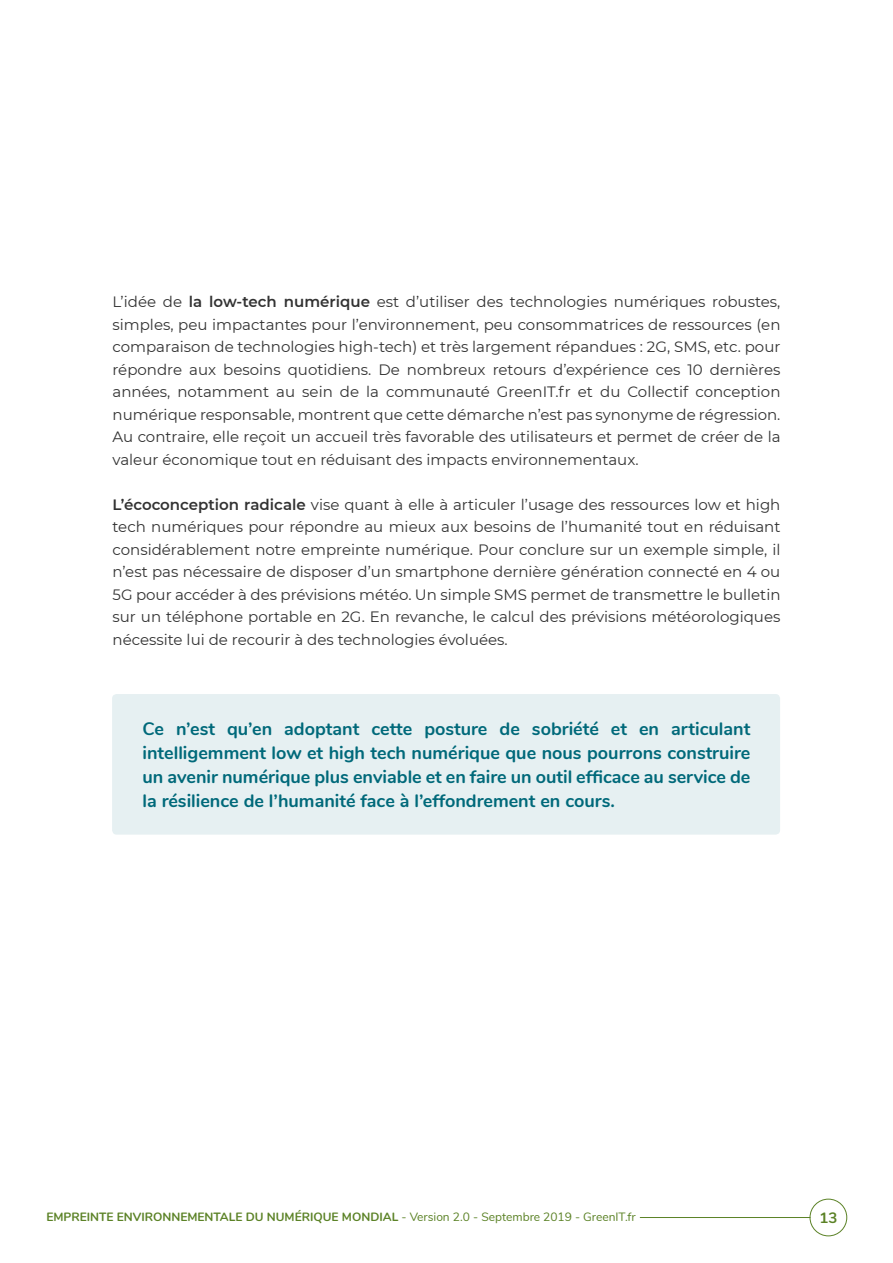
<style>
.page{position:relative;width:893px;height:1263px;background:#fff}
.page>*{position:absolute;margin:0;border:0;box-sizing:border-box;transform-origin:0 0}
.A_RETENIR{font:700 18px/24px "Nunito";color:#00697a;text-align:justify}
.TEXTES_COURANTS{font:15px/22.5px "Montserrat";color:#323232;text-align:justify}
.t1{font:700 15px "Nunito";color:#5b8226}
.t2{font:700 12px "Nunito";color:#5b8226}
.s1{font-weight:600}
.s2{font-weight:400}
</style>
<div class="page">
<hr style="left:640px;top:1217px;width:170px;height:1px;background:#5b8226">
<div style="left:810px;top:1199px;width:37px;height:37px;border:1px solid #5b8226;border-radius:50%"></div>
<div style="left:112px;top:694px;width:668px;height:141px;background:#e6f0f2;border-radius:4px"></div>
<p class="TEXTES_COURANTS" style="left:112px;top:290px;width:669px">L’idée de <span class="s1">la low-tech numérique</span> est d’utiliser des technologies numériques robustes, simples, peu impactantes pour l’environnement, peu consommatrices de ressources (en comparaison de technologies high-tech) et très largement répandues : 2G, SMS, etc. pour répondre aux besoins quotidiens. De nombreux retours d’expérience ces 10 dernières années, notamment au sein de la communauté GreenIT.fr et du Collectif conception numérique responsable, montrent que cette démarche n’est pas synonyme de régression.<br>Au contraire, elle reçoit un accueil très favorable des utilisateurs et permet de créer de la valeur économique tout en réduisant des impacts environnementaux.</p>
<p class="TEXTES_COURANTS" style="left:112px;top:492px;width:669px"><span class="s1">L’écoconception radicale</span> vise quant à elle à articuler l’usage des ressources low et high tech numériques pour répondre au mieux aux besoins de l’humanité tout en réduisant considérablement notre empreinte numérique. Pour conclure sur un exemple simple, il n’est pas nécessaire de disposer d’un smartphone dernière génération connecté en 4 ou 5G pour accéder à des prévisions météo. Un simple SMS permet de transmettre le bulletin sur un téléphone portable en 2G. En revanche, le calcul des prévisions météorologiques nécessite lui de recourir à des technologies évoluées.</p>
<p class="A_RETENIR" style="left:142px;top:716px;width:609px">Ce n’est qu’en adoptant cette posture de sobriété et en articulant intelligemment low et high tech numérique que nous pourrons construire un avenir numérique plus enviable et en faire un outil efficace au service de la résilience de l’humanité face à l’effondrement en cours.</p>
<p class="t2" style="left:46px;top:1208px;width:591px">EMPREINTE ENVIRONNEMENTALE DU NUMÉRIQUE MONDIAL <span class="s2">- Version 2.0 - Septembre 2019 - GreenIT.fr</span></p>
<p class="t1" style="left:819px;top:1206px;width:19px">13</p>
</div>
